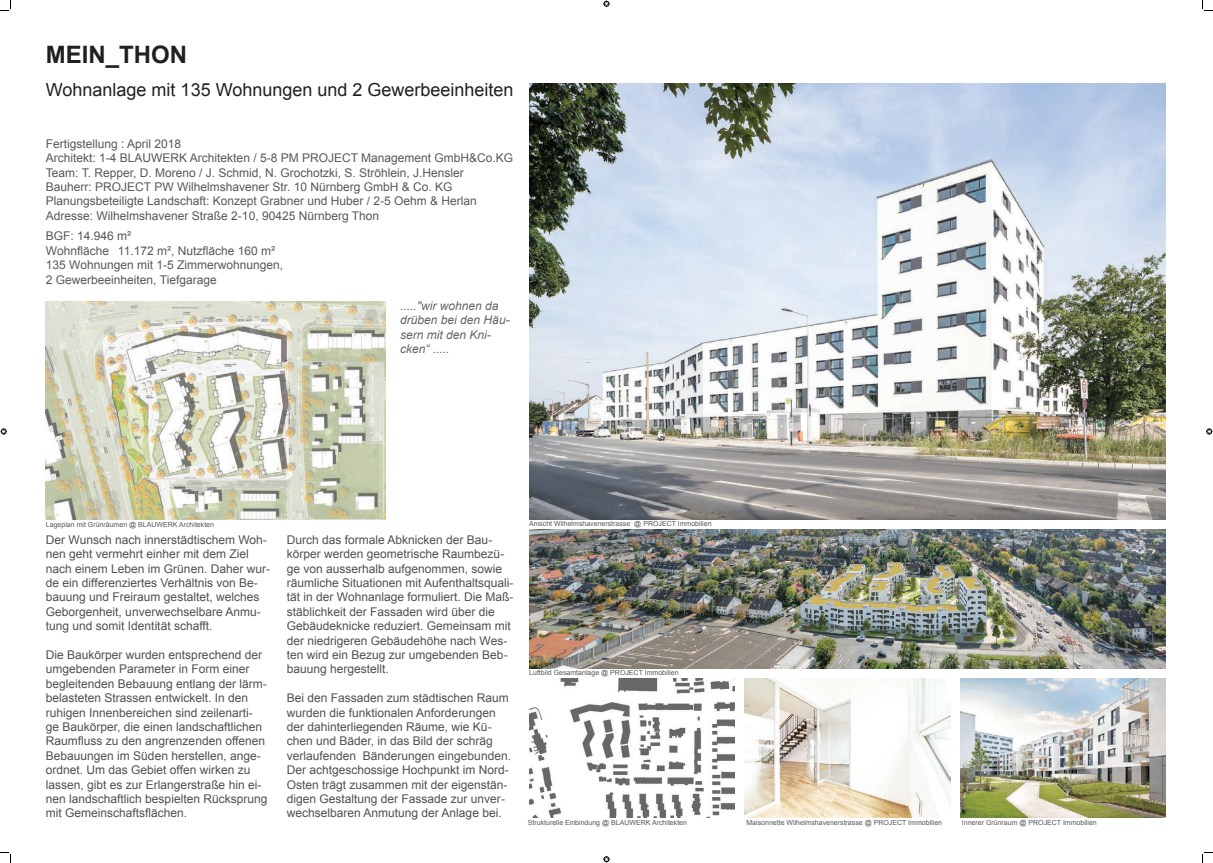
<style>
.page{position:relative;width:1213px;height:863px;background:#fff}
.page>*{position:absolute;margin:0;border:0;box-sizing:border-box;transform-origin:0 0}
.t1{font:700 24px "Arial";color:#231f20}
.t2{font:18px "Arial";color:#231f20}
.t3{font:12px/14.4px "Arial";color:#505052}
.t4{font:12px/14.4px "Arial";color:#57585a}
.t5{font:italic 12px/14.4px "Arial";color:#656568}
.t6{font:7px "Arial";color:#57585a}
</style>
<div class="page">
<img style="left:529px;top:83px;width:637px;height:437px">
<img style="left:529px;top:529px;width:637px;height:139px">
<img style="left:46px;top:301px;width:339px;height:218px">
<img style="left:960px;top:678px;width:206px;height:139px">
<img style="left:745px;top:678px;width:205px;height:139px">
<img style="left:529px;top:678px;width:206px;height:139px">
<svg style="left:0;top:0;width:11px;height:11px"></svg>
<svg style="left:0;top:852px;width:11px;height:11px"></svg>
<svg style="left:1202px;top:0;width:11px;height:11px"></svg>
<svg style="left:1202px;top:852px;width:11px;height:11px"></svg>
<svg style="left:603px;top:1px;width:6px;height:6px"></svg>
<svg style="left:603px;top:856px;width:6px;height:6px"></svg>
<svg style="left:1px;top:428px;width:6px;height:6px"></svg>
<svg style="left:1206px;top:428px;width:6px;height:6px"></svg>
<h1 class="t1" style="left:46px;top:39px;width:143px">MEIN_THON</h1>
<h2 class="t2" style="left:46px;top:78px;width:469px">Wohnanlage mit 135 Wohnungen und 2 Gewerbeeinheiten</h2>
<p class="t4" style="left:46px;top:137px;width:469px">Fertigstellung : April 2018<br>Architekt: 1-4 BLAUWERK Architekten / 5-8 PM PROJECT Management GmbH&amp;Co.KG Team: T. Repper, D. Moreno / J. Schmid, N. Grochotzki, S. Ströhlein, J.Hensler<br>Bauherr: PROJECT PW Wilhelmshavener Str. 10 Nürnberg GmbH &amp; Co. KG Planungsbeteiligte Landschaft: Konzept Grabner und Huber / 2-5 Oehm &amp; Herlan Adresse: Wilhelmshavener Straße 2-10, 90425 Nürnberg Thon</p>
<p class="t4" style="left:46px;top:229px;width:239px">BGF: 14.946 m²<br>Wohnfläche 11.172 m², Nutzfläche 160 m²<br>135 Wohnungen mit 1-5 Zimmerwohnungen,<br>2 Gewerbeeinheiten, Tiefgarage</p>
<p class="t5" style="left:400px;top:299px;width:111px">....."wir wohnen da drüben bei den Häu&shy;sern mit den Kni&shy;cken“ .....</p>
<p class="t6" style="left:46px;top:520px;width:170px">Lageplan mit Grünräumen @ BLAUWERK Architekten</p>
<p class="t3" style="left:46px;top:532px;width:226px">Der Wunsch nach innerstädtischem Woh&shy;nen geht vermehrt einher mit dem Ziel nach einem Leben im Grünen. Daher wur&shy;de ein differenziertes Verhältnis von Be&shy;bauung und Freiraum gestaltet, welches Geborgenheit, unverwechselbare Anmu&shy;tung und somit Identität schafft.</p>
<p class="t3" style="left:46px;top:648px;width:223px">Die Baukörper wurden entsprechend der umgebenden Parameter in Form einer begleitenden Bebauung entlang der lärm&shy;belasteten Strassen entwickelt. In den ruhigen Innenbereichen sind zeilenarti&shy;ge Baukörper, die einen landschaftlichen Raumfluss zu den angrenzenden offenen Bebauungen im Süden herstellen, ange&shy;ordnet. Um das Gebiet offen wirken zu lassen, gibt es zur Erlangerstraße hin ei&shy;nen landschaftlich bespielten Rücksprung mit Gemeinschaftsflächen.</p>
<p class="t3" style="left:287px;top:532px;width:228px">Durch das formale Abknicken der Bau&shy;körper werden geometrische Raumbezü&shy;ge von ausserhalb aufgenommen, sowie räumliche Situationen mit Aufenthaltsquali&shy;tät in der Wohnanlage formuliert. Die Maß&shy;stäblichkeit der Fassaden wird über die Gebäudeknicke reduziert. Gemeinsam mit der niedrigeren Gebäudehöhe nach Wes&shy;ten wird ein Bezug zur umgebenden Beb&shy;bauung hergestellt.</p>
<p class="t3" style="left:287px;top:691px;width:226px">Bei den Fassaden zum städtischen Raum wurden die funktionalen Anforderungen der dahinterliegenden Räume, wie Kü&shy;chen und Bäder, in das Bild der schräg verlaufenden Bänderungen eingebunden.<br>Der achtgeschossige Hochpunkt im Nord-Osten trägt zusammen mit der eigenstän&shy;digen Gestaltung der Fassade zur unver&shy;wechselbaren Anmutung der Anlage bei.</p>
<p class="t6" style="left:529px;top:519px;width:184px">Ansicht Wilhelmshavenerstrasse @ PROJECT Immobilien</p>
<p class="t6" style="left:529px;top:668px;width:151px">Luftbild Gesamtanlage @ PROJECT Immobilien</p>
<p class="t6" style="left:528px;top:818px;width:161px">Strukturelle Einbindung @ BLAUWERK Architekten</p>
<p class="t6" style="left:746px;top:818px;width:197px">Maisonnette Wilhelmshavenerstrasse @ PROJECT Immobilien</p>
<p class="t6" style="left:962px;top:818px;width:136px">Innerer Grünraum @ PROJECT Immobilien</p>
</div>
